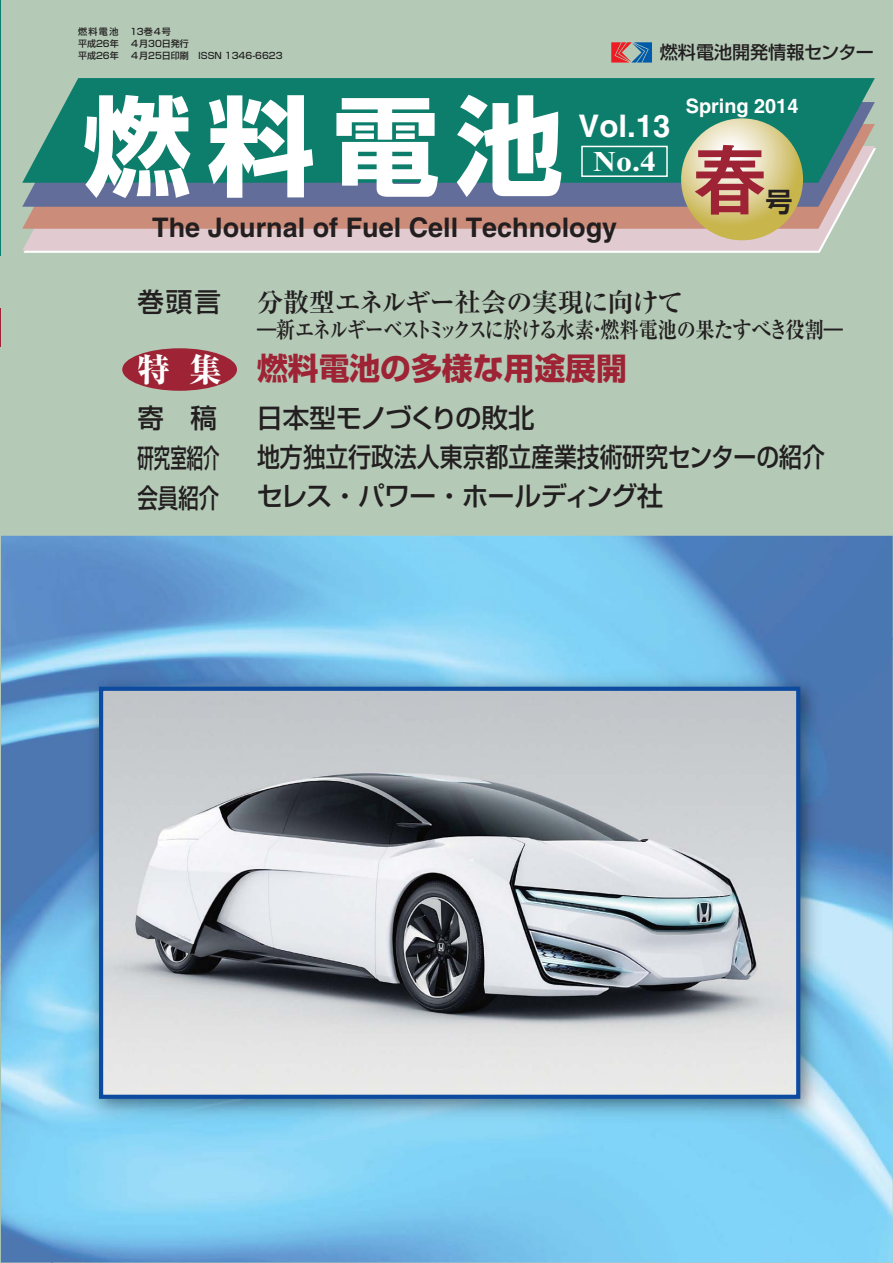
<style>
.page{position:relative;width:893px;height:1263px;background:#b4cab7}
.page>*{position:absolute;margin:0;border:0;box-sizing:border-box;transform-origin:0 0}
.t1{font:108px "Shin Go Pro Bold 90 msp RKSJ H";color:#fff}
.t2{font:79.65px "Mi Go MB1 Std De Bold 90 msp RKSJ H";color:#9e2435}
.t3{font:33px "Ryumin Pro Heavy 90 msp RKSJ H";color:#fff}
.t4{font:700 31.2px "Helvetica";color:#fff}
.t5{font:30.75px "Shin Go Pro Bold 90 msp RKSJ H";color:#9e2435}
.t6{font:700 28.65px "Times New Roman";color:#fff;scale:1.11 1}
.t7{font:27.15px "Shin Go Pro De Bold 90 msp RKSJ H";color:#231f20}
.t8{font:700 27px "Helvetica";color:#231f20}
.t9{font:26.55px "Shin Go Pro Medium 90 msp RKSJ H";letter-spacing:-.04em;color:#231f20}
.t10{font:26.55px "Shin Go Pro Medium 90 msp RKSJ H";color:#231f20;scale:.86 1}
.t11{font:26.55px "Shin Go Pro Medium 90 msp RKSJ H";color:#231f20}
.t12{font:26.55px "Shin Go Pro Medium 90 msp RKSJ H";color:#231f20;scale:.62 1}
.t13{font:26.55px "Shin Go Pro Medium 90 msp RKSJ H";color:#231f20;scale:.77 1}
.t14{font:26.1px "Ryumin Pro Bold 90 msp RKSJ H";letter-spacing:-.03em;color:#231f20}
.t15{font:22.35px "Ryumin Pro Bold 90 msp RKSJ H";letter-spacing:-.06em;color:#231f20;scale:.86 1}
.t16{font:700 19.8px "Helvetica";color:#fff}
.t17{font:18px "Shin Go Pro Medium 90 msp RKSJ H";color:#231f20}
.t18{font:9px/11.9px "Shin Go Pro Medium 90 msp RKSJ H";color:#231f20}
</style>
<div class="page">
<img style="left:1px;top:536px;width:892px;height:103px">
<img style="left:1px;top:639px;width:50px;height:624px">
<img style="left:841px;top:639px;width:52px;height:624px">
<img style="left:51px;top:1200px;width:790px;height:63px">
<svg style="left:24px;top:148px;width:852px;height:105px"></svg>
<svg style="left:22px;top:229px;width:853px;height:22px;fill:#e1cbd0"></svg>
<svg style="left:22px;top:207px;width:853px;height:22px;fill:#cc8c7a"></svg>
<svg style="left:22px;top:183px;width:853px;height:24px;fill:#636d9a"></svg>
<svg style="left:22px;top:78px;width:853px;height:105px;fill:#0d7e6b"></svg>
<svg style="left:681px;top:118px;width:122px;height:122px"></svg>
<svg style="left:611px;top:42px;width:41px;height:21px"></svg>
<div style="left:581px;top:146px;width:87px;height:31px;border:2px solid #fff"></div>
<div style="left:122px;top:348px;width:115px;height:43px;background:#9e2435;border-radius:50%"></div>
<img style="left:42px;top:601px;width:826px;height:599px">
<img style="left:104px;top:692px;width:691px;height:402px">
<div style="left:99px;top:687px;width:701px;height:412px;border:4px solid #0d4ba0"></div>
<hr style="left:0;top:0;width:1px;height:255px;background:#0d7e6b">
<hr style="left:0;top:991px;width:1px;height:272px;background:#0d7e6b">
<hr style="left:0;top:308px;width:1px;height:39px;background:#9e2435">
<svg style="left:0;top:955px;width:1px;height:29px"></svg>
<p class="t18" style="left:78px;top:27px;width:206px;text-indent:52px">13巻４号<br>平成26年 ４月30日発行<br>平成26年 ４月25日印刷　ISSN 1346-6623</p>
<p class="t18" style="left:78px;top:27px;width:42px">燃料電池</p>
<h1 class="t1" style="left:83px;top:106px;width:482px">燃料電池</h1>
<h3 class="t17" style="left:660px;top:46px;width:216px">燃料電池開発情報センター</h3>
<h3 class="t16" style="left:686px;top:98px;width:114px">Spring 2014</h3>
<h3 class="t4" style="left:579px;top:115px;width:93px">Vol.13</h3>
<h3 class="t6" style="left:593px;top:144px;width:58px">No.4</h3>
<h2 class="t2" style="left:690px;top:150px;width:81px">春</h2>
<h3 class="t7" style="left:765px;top:192px;width:29px">号</h3>
<h3 class="t8" style="left:152px;top:218px;width:466px">The Journal of Fuel Cell Technology</h3>
<h3 class="t11" style="left:137px;top:292px;width:85px">巻頭言</h3>
<h3 class="t3" style="left:137px;top:357px;width:86px">特 集</h3>
<h3 class="t14" style="left:257px;top:292px;width:428px">分散型エネルギー社会の実現に向けて</h3>
<h3 class="t15" style="left:257px;top:321px;width:683px">―新エネルギーベストミックスに於ける水素・燃料電池の果たすべき役割―</h3>
<h3 class="t5" style="left:257px;top:357px;width:371px">燃料電池の多様な用途展開</h3>
<h3 class="t11" style="left:137px;top:408px;width:81px">寄　稿</h3>
<h3 class="t9" style="left:257px;top:408px;width:280px">日本型モノづくりの敗北</h3>
<h3 class="t12" style="left:137px;top:448px;width:134px">研究室紹介</h3>
<h3 class="t10" style="left:257px;top:447px;width:662px">地方独立行政法人東京都立産業技術研究センターの紹介</h3>
<h3 class="t13" style="left:137px;top:488px;width:108px">会員紹介</h3>
<h3 class="t9" style="left:257px;top:486px;width:408px">セレス・パワー・ホールディング社</h3>
</div>
